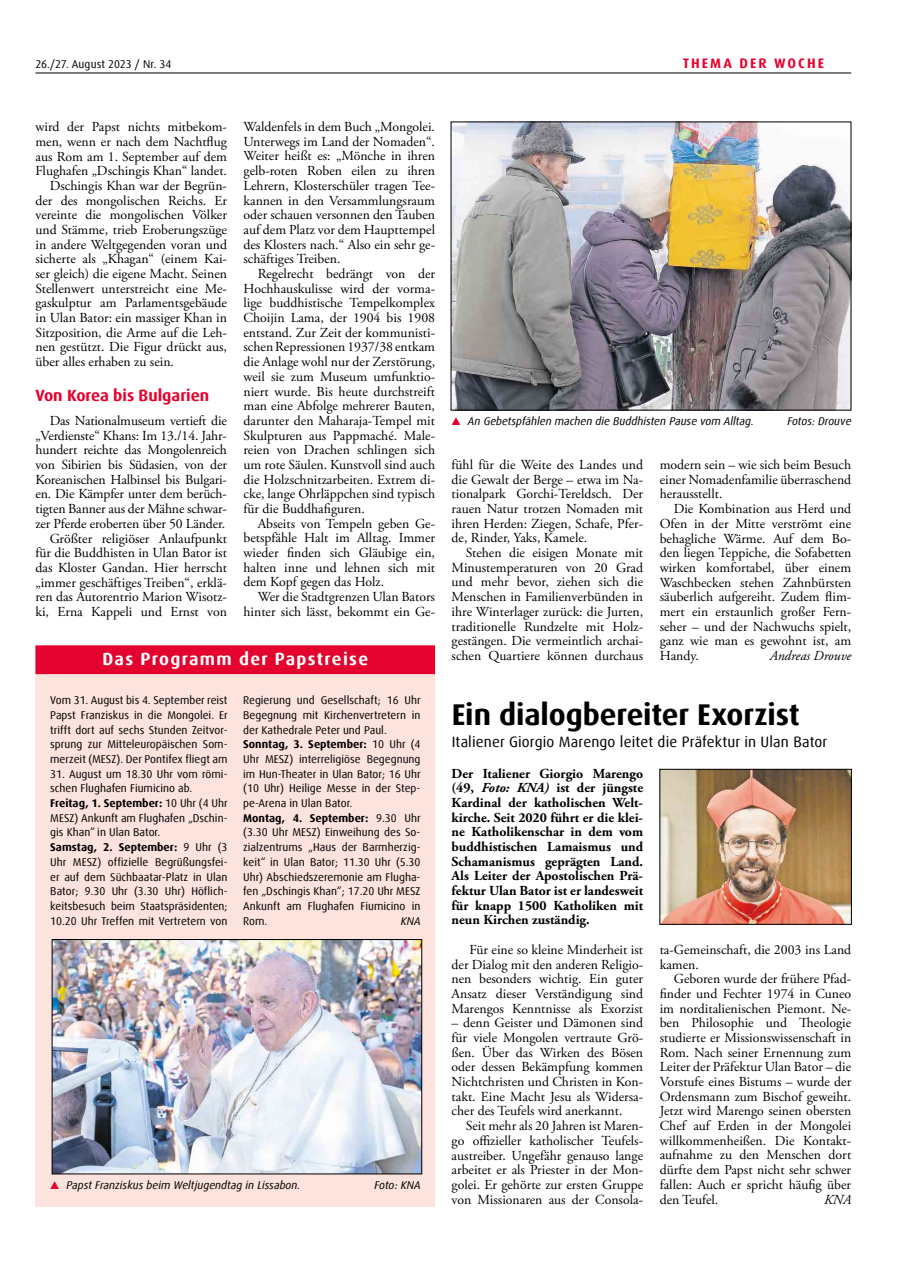
<style>
.page{position:relative;width:908px;height:1276px;background:#fff}
.page>*{position:absolute;margin:0;border:0;box-sizing:border-box;transform-origin:0 0}
.t1{font:700 30px "Dax Offc Pro";letter-spacing:-.005em;color:#000}
.t2{font:700 17.5px "Dax Offc Pro";letter-spacing:.075em;color:#fff}
.t3{font:700 16.25px "Dax Offc Pro";color:#e4032e}
.t4{font:15px "Dax Offc Pro";letter-spacing:.01em;color:#000}
.t5{font:13.75px/14.6px "Adobe Garamond Pro";color:#000;text-align:justify}
.t6{font:700 13.75px/14.6px "Adobe Garamond Pro";color:#000;text-align:justify}
.t7{font:italic 13.75px "Adobe Garamond Pro";color:#000}
.t8{font:700 13.75px "Dax Offc Pro";letter-spacing:.15em;color:#e4032e}
.t9{font:11.25px/14.8px "Dax Offc Pro";color:#000}
.t10{font:italic 11.25px "Dax Offc Pro";color:#000}
.s1{font-weight:700}
.s2{font-style:italic}
</style>
<div class="page">
<hr style="left:35px;top:73px;width:815px;height:1px;background:#000">
<div style="left:35px;top:645px;width:400px;height:561px;background:#fce3dd"></div>
<div style="left:35px;top:645px;width:400px;height:29px;background:#e4032e"></div>
<img style="left:54px;top:941px;width:366px;height:231px">
<div style="left:52px;top:939px;width:370px;height:235px;border:1px solid #000"></div>
<svg style="left:50px;top:1181px;width:9px;height:8px"></svg>
<img style="left:452px;top:124px;width:396px;height:284px">
<svg style="left:451px;top:417px;width:9px;height:8px"></svg>
<img style="left:661px;top:771px;width:188px;height:151px">
<p class="t9" style="left:35px;top:56px;width:137px">26./27. August 2023 / Nr. 34</p>
<p class="t8" style="left:682px;top:54px;width:143px">THEMA DER WOCHE</p>
<p class="t5" style="left:243px;top:120px;width:193px">Waldenfels in dem Buch „Mongolei.<br>Unterwegs im Land der Nomaden“.<br>Weiter heißt es: „Mönche in ihren gelb-roten Roben eilen zu ihren Lehrern, Klosterschüler tragen Tee&shy;kannen in den Versammlungsraum oder schauen versonnen den Tauben auf dem Platz vor dem Haupttempel des Klosters nach.“ Also ein sehr ge&shy;schäftiges Treiben.</p>
<p class="t5" style="left:243px;top:267px;width:193px;text-indent:14px">Regelrecht bedrängt von der Hochhauskulisse wird der vorma&shy;lige buddhistische Tempelkomplex Choijin Lama, der 1904 bis 1908 entstand. Zur Zeit der kommunisti&shy;schen Repressionen 1937/38 entkam die Anlage wohl nur der Zerstörung, weil sie zum Museum umfunktio&shy;niert wurde. Bis heute durchstreift man eine Abfolge mehrerer Bauten, darunter den Maharaja-Tempel mit Skulpturen aus Pappmaché. Male&shy;reien von Drachen schlingen sich um rote Säulen. Kunstvoll sind auch die Holzschnitzarbeiten. Extrem di&shy;cke, lange Ohrläppchen sind typisch für die Buddhafiguren.</p>
<p class="t5" style="left:243px;top:516px;width:193px;text-indent:14px">Abseits von Tempeln geben Ge&shy;betspfähle Halt im Alltag. Immer wieder finden sich Gläubige ein, halten inne und lehnen sich mit dem Kopf gegen das Holz.</p>
<p class="t5" style="left:243px;top:590px;width:193px;text-align:right">Wer die Stadtgrenzen Ulan Bators hinter sich lässt, bekommt ein Ge-</p>
<p class="t5" style="left:35px;top:120px;width:193px">wird der Papst nichts mitbekom-</p>
<p class="t5" style="left:35px;top:135px;width:193px">men, wenn er nach dem Nachtflug</p>
<p class="t5" style="left:35px;top:149px;width:193px">aus Rom am 1. September auf dem</p>
<p class="t5" style="left:35px;top:164px;width:193px">Flughafen „Dschingis Khan“ landet.</p>
<p class="t5" style="left:50px;top:179px;width:179px">Dschingis Khan war der Begrün-</p>
<p class="t5" style="left:35px;top:193px;width:193px">der des mongolischen Reichs. Er</p>
<p class="t5" style="left:35px;top:208px;width:193px">vereinte die mongolischen Völker</p>
<p class="t5" style="left:35px;top:223px;width:193px">und Stämme, trieb Eroberungszüge</p>
<p class="t5" style="left:35px;top:237px;width:193px">in andere Weltgegenden voran und</p>
<p class="t5" style="left:35px;top:252px;width:193px">sicherte als „Khagan“ (einem Kai-</p>
<p class="t5" style="left:35px;top:267px;width:193px">ser gleich) die eigene Macht. Seinen</p>
<p class="t5" style="left:35px;top:281px;width:193px">Stellenwert unterstreicht eine Me-</p>
<p class="t5" style="left:35px;top:296px;width:193px">gaskulptur am Parlamentsgebäude</p>
<p class="t5" style="left:35px;top:311px;width:193px">in Ulan Bator: ein massiger Khan in</p>
<p class="t5" style="left:35px;top:326px;width:193px">Sitzposition, die Arme auf die Leh-</p>
<p class="t5" style="left:35px;top:340px;width:193px">nen gestützt. Die Figur drückt aus,</p>
<p class="t5" style="left:35px;top:355px;width:140px">über alles erhaben zu sein.</p>
<p class="t3" style="left:35px;top:385px;width:175px">Von Korea bis Bulgarien</p>
<p class="t5" style="left:35px;top:414px;width:193px;text-align:right">Das Nationalmuseum vertieft die „Verdienste“ Khans: Im 13./14. Jahr&shy;hundert reichte das Mongolenreich von Sibirien bis Südasien, von der Koreanischen Halbinsel bis Bulgari&shy;en. Die Kämpfer unter dem berüch&shy;tigten Banner aus der Mähne schwar&shy;zer Pferde eroberten über 50 Länder.<br>Größter religiöser Anlaufpunkt für die Buddhisten in Ulan Bator ist das Kloster Gandan. Hier herrscht „immer geschäftiges Treiben“, erklä&shy;ren das Autorentrio Marion Wisotz&shy;ki, Erna Kappeli und Ernst von</p>
<p class="t10" style="left:467px;top:414px;width:287px">An Gebetspfählen machen die Buddhisten Pause vom Alltag.</p>
<p class="t10" style="left:787px;top:414px;width:66px">Fotos: Drouve</p>
<p class="t5" style="left:659px;top:458px;width:193px">modern sein – wie sich beim Besuch einer Nomadenfamilie überraschend herausstellt.</p>
<p class="t5" style="left:659px;top:502px;width:193px;text-indent:14px">Die Kombination aus Herd und Ofen in der Mitte verströmt eine behagliche Wärme. Auf dem Bo&shy;den liegen Teppiche, die Sofabetten wirken komfortabel, über einem Waschbecken stehen Zahnbürsten säuberlich aufgereiht. Zudem flim&shy;mert ein erstaunlich großer Fern&shy;seher – und der Nachwuchs spielt, ganz wie man es gewohnt ist, am Handy.</p>
<p class="t5" style="left:451px;top:458px;width:193px">fühl für die Weite des Landes und die Gewalt der Berge – etwa im Na&shy;tionalpark Gorchi-Tereldsch. Der rauen Natur trotzen Nomaden mit ihren Herden: Ziegen, Schafe, Pfer&shy;de, Rinder, Yaks, Kamele.</p>
<p class="t5" style="left:451px;top:546px;width:193px;text-indent:14px">Stehen die eisigen Monate mit Minustemperaturen von 20 Grad und mehr bevor, ziehen sich die Menschen in Familienverbünden in ihre Winterlager zurück: die Jurten, traditionelle Rundzelte mit Holz&shy;gestängen. Die vermeintlich archai-</p>
<p class="t2" style="left:102px;top:647px;width:267px">Das Programm der Papstreise</p>
<p class="t5" style="left:451px;top:649px;width:193px">schen Quartiere können durchaus</p>
<p class="t9" style="left:50px;top:693px;width:179px;text-align:justify">Vom 31. August bis 4. September reist Papst Franziskus in die Mongolei. Er trifft dort auf sechs Stunden Zeitvor&shy;sprung zur Mitteleuropäischen Som&shy;merzeit (MESZ). Der Pontifex fliegt am</p>
<p class="t9" style="left:50px;top:766px;width:179px">31. August um 18.30 Uhr vom römi&shy;schen Flughafen Fiumicino ab.<br><span class="s1">Freitag, 1. September:</span> 10 Uhr (4 Uhr MESZ) Ankunft am Flughafen „Dschin&shy;gis Khan“ in Ulan Bator.<br><span class="s1">Samstag, 2. September:</span> 9 Uhr (3<br>Uhr MESZ) offizielle Begrüßungsfei&shy;er auf dem Süchbaatar-Platz in Ulan Bator; 9.30 Uhr (3.30 Uhr) Höflich&shy;keitsbesuch beim Staatspräsidenten; 10.20 Uhr Treffen mit Vertretern von</p>
<p class="t7" style="left:769px;top:647px;width:83px">Andreas Drouve</p>
<p class="t9" style="left:243px;top:693px;width:179px">Regierung und Gesellschaft; 16 Uhr<br>Begegnung mit Kirchenvertretern in der Kathedrale Peter und Paul.<br><span class="s1">Sonntag, 3. September:</span> 10 Uhr (4<br>Uhr MESZ) interreligiöse Begegnung im Hun-Theater in Ulan Bator; 16 Uhr (10 Uhr) Heilige Messe in der Step&shy;pe-Arena in Ulan Bator.<br><span class="s1">Montag, 4. September:</span> 9.30 Uhr (3.30 Uhr MESZ) Einweihung des So&shy;zialzentrums „Haus der Barmherzig&shy;keit“ in Ulan Bator; 11.30 Uhr (5.30<br>Uhr) Abschiedszeremonie am Flugha&shy;fen „Dschingis Khan“; 17.20 Uhr MESZ<br>Ankunft am Flughafen Fiumicino in<br>Rom.</p>
<h1 class="t1" style="left:451px;top:695px;width:349px">Ein dialogbereiter Exorzist</h1>
<p class="t4" style="left:451px;top:732px;width:377px">Italiener Giorgio Marengo leitet die Präfektur in Ulan Bator</p>
<p class="t6" style="left:451px;top:766px;width:193px">Der Italiener Giorgio Marengo (49, <span class="s2">Foto: KNA)</span> ist der jüngste Kardinal der katholischen Welt&shy;kirche. Seit 2020 führt er die klei&shy;ne Katholikenschar in dem vom buddhistischen Lamaismus und Schamanismus geprägten Land.<br>Als Leiter der Apostolischen Prä&shy;fektur Ulan Bator ist er landesweit für knapp 1500 Katholiken mit neun Kirchen zuständig.</p>
<p class="t5" style="left:451px;top:942px;width:193px;text-indent:18px">Für eine so kleine Minderheit ist der Dialog mit den anderen Religio&shy;nen besonders wichtig. Ein guter Ansatz dieser Verständigung sind Marengos Kenntnisse als Exorzist</p>
<p class="t5" style="left:451px;top:1016px;width:193px">– denn Geister und Dämonen sind für viele Mongolen vertraute Grö&shy;ßen. Über das Wirken des Bösen oder dessen Bekämpfung kommen Nichtchristen und Christen in Kon&shy;takt. Eine Macht Jesu als Widersa&shy;cher des Teufels wird anerkannt.</p>
<p class="t5" style="left:451px;top:1119px;width:193px;text-indent:14px">Seit mehr als 20 Jahren ist Maren&shy;go offizieller katholischer Teufels&shy;austreiber. Ungefähr genauso lange arbeitet er als Priester in der Mon&shy;golei. Er gehörte zur ersten Gruppe von Missionaren aus der Consola-</p>
<p class="t10" style="left:400px;top:913px;width:21px">KNA</p>
<p class="t5" style="left:659px;top:942px;width:193px">ta-Gemeinschaft, die 2003 ins Land kamen.</p>
<p class="t5" style="left:659px;top:972px;width:193px;text-indent:14px">Geboren wurde der frühere Pfad&shy;finder und Fechter 1974 in Cuneo im norditalienischen Piemont. Ne&shy;ben Philosophie und Theologie studierte er Missionswissenschaft in Rom. Nach seiner Ernennung zum Leiter der Präfektur Ulan Bator – die Vorstufe eines Bistums – wurde der Ordensmann zum Bischof geweiht.<br>Jetzt wird Marengo seinen obersten Chef auf Erden in der Mongolei willkommenheißen. Die Kontakt&shy;aufnahme zu den Menschen dort dürfte dem Papst nicht sehr schwer fallen: Auch er spricht häufig über den Teufel.</p>
<p class="t10" style="left:66px;top:1177px;width:235px">Papst Franziskus beim Weltjugendtag in Lissabon.</p>
<p class="t10" style="left:374px;top:1177px;width:48px">Foto: KNA</p>
<p class="t7" style="left:823px;top:1191px;width:28px">KNA</p>
</div>
